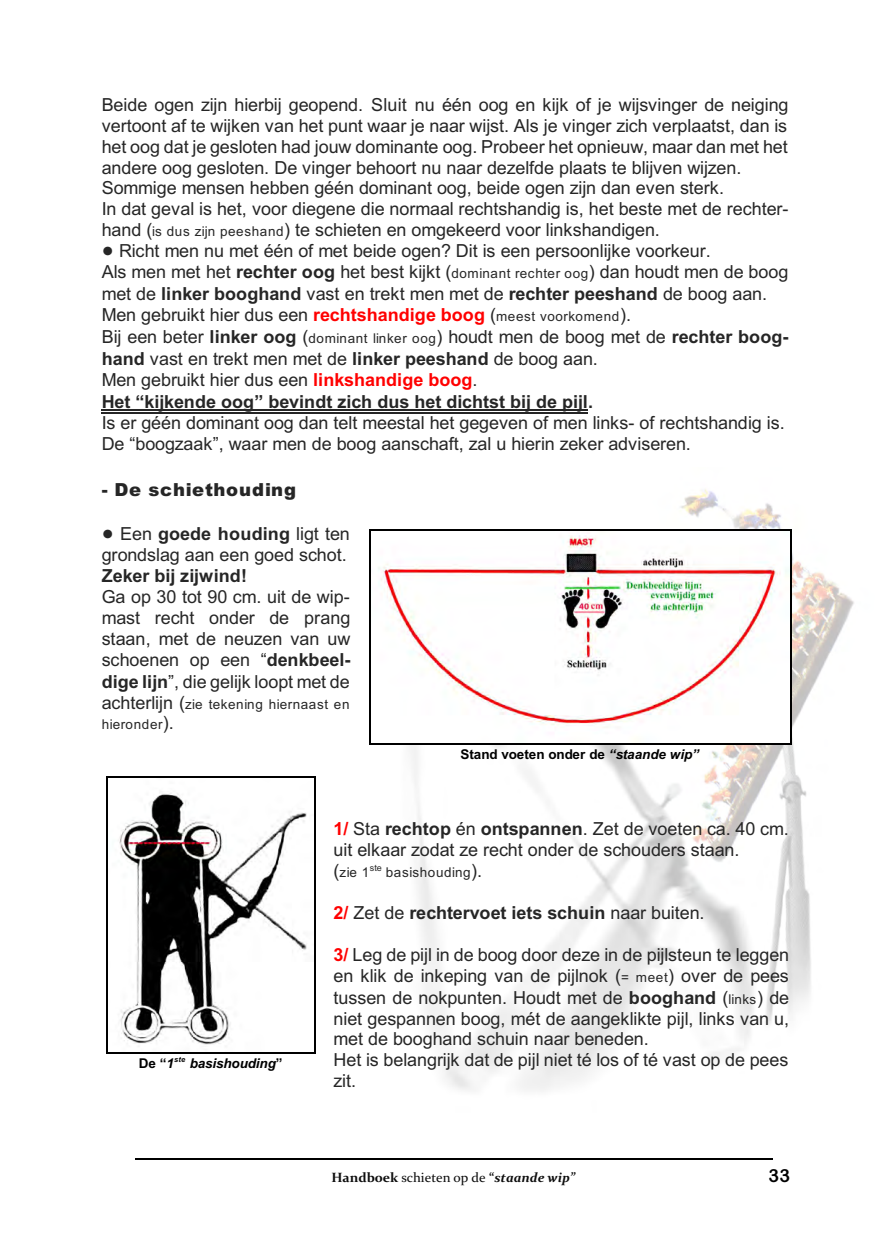
<style>
.page{position:relative;width:894px;height:1233px;background:#fff}
.page>*{position:absolute;margin:0;border:0;box-sizing:border-box;transform-origin:0 0}
.t1{font:18px/20.9px "Arial";letter-spacing:-.005em;color:#262626}
.t2{font:700 18px "Arial";letter-spacing:.005em;color:#262626}
.t3{font:900 18px "Arial";letter-spacing:.05em;color:#262626}
.t4{font:18px "Arial Rounded MT Bold";color:#000}
.t5{font:13.5px/20.7px "Arial";letter-spacing:.045em;color:#262626}
.t6{font:13.5px "Constantia";color:#0d0d0d}
.t7{font:700 13.5px "Arial";color:#000}
.t8{font:italic 700 13.5px "Arial";letter-spacing:-.005em;color:#000}
.t9{font:9px "Arial";color:#262626}
.t10{font:italic 700 7.5px "Arial";color:#000}
.s1{font-size:13.5px}
.s2{font-weight:700}
.s3{font-weight:700;color:#f00}
.s4{font-size:18px}
.s5{font-style:normal}
.s6{font-style:italic}
.s7{color:#f00}
.s8{font-weight:400}
.s9{font-weight:700;font-style:italic}
</style>
<div class="page">
<img style="left:375px;top:489px;width:479px;height:602px">
<hr style="left:135px;top:1158px;width:638px;height:1px;background:#000">
<hr style="left:102px;top:409px;width:486px;height:2px;background:#262626">
<hr style="left:102px;top:412px;width:486px;height:1px;background:#262626">
<img style="left:370px;top:530px;width:420px;height:213px">
<hr style="left:369px;top:529px;width:1px;height:215px;background:#000">
<hr style="left:790px;top:529px;width:1px;height:215px;background:#000">
<hr style="left:369px;top:529px;width:422px;height:1px;background:#000">
<hr style="left:369px;top:743px;width:422px;height:1px;background:#000">
<img style="left:107px;top:778px;width:207px;height:275px">
<hr style="left:106px;top:777px;width:1px;height:277px;background:#000">
<hr style="left:314px;top:777px;width:1px;height:277px;background:#000">
<hr style="left:106px;top:777px;width:209px;height:1px;background:#000">
<hr style="left:106px;top:1053px;width:209px;height:1px;background:#000">
<p class="t1" style="left:102px;top:96px;width:688px">Beide ogen zijn hierbij geopend. Sluit nu één oog en kijk of je wijsvinger de neiging</p>
<p class="t1" style="left:102px;top:117px;width:687px">vertoont af te wijken van het punt waar je naar wijst. Als je vinger zich verplaatst, dan is</p>
<p class="t1" style="left:102px;top:138px;width:688px">het oog dat je gesloten had jouw dominante oog. Probeer het opnieuw, maar dan met het</p>
<p class="t1" style="left:102px;top:158px;width:641px">andere oog gesloten. De vinger behoort nu naar dezelfde plaats te blijven wijzen.</p>
<p class="t1" style="left:102px;top:179px;width:624px">Sommige mensen hebben géén dominant oog, beide ogen zijn dan even sterk.</p>
<p class="t1" style="left:102px;top:200px;width:688px">In dat geval is het, voor diegene die normaal rechtshandig is, het beste met de rechter-</p>
<p class="t1" style="left:102px;top:221px;width:560px">hand (<span class="s1">is dus zijn peeshand</span>) te schieten en omgekeerd voor linkshandigen.</p>
<p class="t1" style="left:119px;top:242px;width:593px">Richt men nu met één of met beide ogen? Dit is een persoonlijke voorkeur.</p>
<p class="t1" style="left:102px;top:263px;width:688px">Als men met het <span class="s2">rechter oog</span> het best kijkt (<span class="s1">dominant rechter oog</span>) dan houdt men de boog</p>
<p class="t1" style="left:102px;top:285px;width:667px">met de <span class="s2">linker booghand</span> vast en trekt men met de <span class="s2">rechter peeshand</span> de boog aan.</p>
<p class="t1" style="left:102px;top:306px;width:531px">Men gebruikt hier dus een <span class="s3">rechtshandige boog</span> (<span class="s1">meest voorkomend</span>).</p>
<p class="t1" style="left:102px;top:328px;width:688px">Bij een beter <span class="s2">linker oog</span> (<span class="s1">dominant linker oog</span>) houdt men de boog met de <span class="s2">rechter boog-</span></p>
<p class="t1" style="left:102px;top:350px;width:498px"><span class="s2">hand</span> vast en trekt men met de <span class="s2">linker peeshand</span> de boog aan.</p>
<p class="t1" style="left:102px;top:371px;width:377px">Men gebruikt hier dus een <span class="s3">linkshandige boog</span>.</p>
<p class="t2" style="left:102px;top:395px;width:493px">Het “kijkende oog” bevindt zich dus het dichtst bij de pijl.</p>
<p class="t1" style="left:102px;top:414px;width:685px">Is er géén dominant oog dan telt meestal het gegeven of men links- of rechtshandig is.<br>De “boogzaak”, waar men de boog aanschaft, zal u hierin zeker adviseren.</p>
<p class="t3" style="left:102px;top:483px;width:196px">- De schiethouding</p>
<p class="t1" style="left:102px;top:525px;width:250px;text-align:right">Een <span class="s2">goede houding</span> ligt ten grondslag aan een goed schot.</p>
<p class="t2" style="left:102px;top:569px;width:147px">Zeker bij zijwind!</p>
<p class="t1" style="left:102px;top:588px;width:250px;text-align:justify">Ga op 30 tot 90 cm. uit de wip&shy;mast recht onder de prang staan, met de neuzen van uw schoenen op een “<span class="s2">denkbeel&shy;dige lijn</span>”, die gelijk loopt met de</p>
<p class="t5" style="left:102px;top:695px;width:249px"><span class="s4">achterlijn (</span>zie tekening hiernaast en hieronder<span class="s4">).</span></p>
<p class="t10" style="left:174px;top:1057px;width:13px">ste</p>
<p class="t8" style="left:139px;top:1058px;width:145px"><span class="s5">De “</span>1 basishouding<span class="s5">”</span></p>
<p class="t7" style="left:460px;top:749px;width:240px">Stand voeten onder de <span class="s6">“staande wip”</span></p>
<p class="t1" style="left:334px;top:820px;width:457px"><span class="s3">1/</span> Sta <span class="s2">rechtop</span> én <span class="s2">ontspannen</span>. Zet de voeten ca. 40 cm. uit elkaar zodat ze recht onder de schouders staan.</p>
<p class="t5" style="left:334px;top:863px;width:150px"><span class="s4">(</span>zie 1 basishouding<span class="s4">).</span></p>
<p class="t9" style="left:370px;top:864px;width:13px">ste</p>
<p class="t2" style="left:334px;top:906px;width:373px"><span class="s7">2/</span> <span class="s8">Zet de</span> rechtervoet iets schuin <span class="s8">naar buiten.</span></p>
<p class="t1" style="left:334px;top:946px;width:457px"><span class="s3">3/</span> Leg de pijl in de boog door deze in de pijlsteun te leggen en klik de inkeping van de pijlnok (<span class="s1">= meet</span>) over de pees tussen de nokpunten. Houdt met de <span class="s2">booghand</span> (<span class="s1">links</span>) de niet gespannen boog, mét de aangeklikte pijl, links van u, met de booghand schuin naar beneden.<br>Het is belangrijk dat de pijl niet té los of té vast op de pees zit.</p>
<p class="t6" style="left:331px;top:1172px;width:245px"><span class="s2">Handboek</span> schieten op de <span class="s2">“</span><span class="s9">staande wip”</span></p>
<p class="t4" style="left:769px;top:1169px;width:23px">33</p>
</div>
